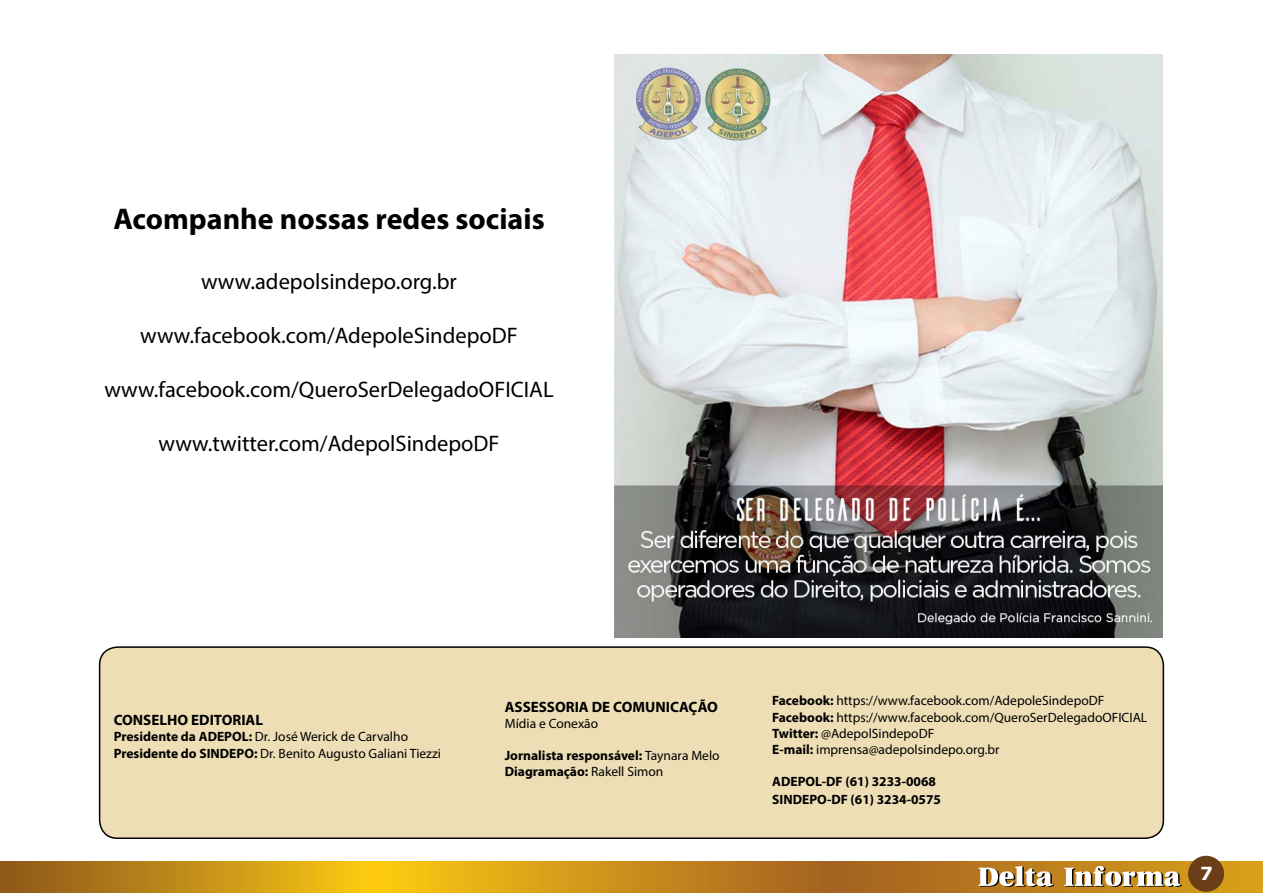
<style>
.page{position:relative;width:1263px;height:893px;background:#fff}
.page>*{position:absolute;margin:0;border:0;box-sizing:border-box;transform-origin:0 0}
.t1{font:700 30px "Myriad Pro";color:#000}
.t2{font:22.5px "Myriad Pro";color:#000}
.t3{font:700 18px "Verdana";color:#fff}
.t4{font:700 15px "Myriad Pro";color:#000}
.t5{font:13.5px/16.2px "Myriad Pro";color:#000}
.t6{font:700 13.5px/16.2px "Myriad Pro";color:#000}
.s1{font-weight:700}
.s2{font-weight:400}
</style>
<div class="page">
<svg style="left:0;top:861px;width:1263px;height:32px;background:#c58c19"></svg>
<svg style="left:978px;top:866px;width:76px;height:21px"></svg>
<svg style="left:1064px;top:866px;width:118px;height:21px"></svg>
<div style="left:1188px;top:856px;width:36px;height:36px;background:#6c3e18;border-radius:50%"></div>
<div style="left:100px;top:647px;width:1063px;height:191px;background:#eddeb6;border-radius:18px"></div>
<div style="left:99px;top:646px;width:1065px;height:193px;border:2px solid #000;border-radius:18px"></div>
<img style="left:614px;top:54px;width:549px;height:583px">
<h1 class="t1" style="left:113px;top:199px;width:433px">Acompanhe nossas redes sociais</h1>
<h2 class="t2" style="left:201px;top:268px;width:257px">www.adepolsindepo.org.br</h2>
<h2 class="t2" style="left:140px;top:322px;width:379px">www.facebook.com/AdepoleSindepoDF</h2>
<h2 class="t2" style="left:104px;top:376px;width:451px">www.facebook.com/QueroSerDelegadoOFICIAL</h2>
<h2 class="t2" style="left:159px;top:430px;width:342px">www.twitter.com/AdepolSindepoDF</h2>
<p class="t4" style="left:114px;top:710px;width:151px">CONSELHO EDITORIAL</p>
<p class="t5" style="left:114px;top:729px;width:329px"><span class="s1">Presidente da ADEPOL:</span> Dr. José Werick de Carvalho<br><span class="s1">Presidente do SINDEPO:</span> Dr. Benito Augusto Galiani Tiezzi</p>
<p class="t4" style="left:505px;top:697px;width:215px">ASSESSORIA DE COMUNICAÇÃO</p>
<p class="t5" style="left:505px;top:715px;width:95px">Mídia e Conexão</p>
<p class="t6" style="left:505px;top:747px;width:216px">Jornalista responsável: <span class="s2">Taynara Melo<br></span>Diagramação: <span class="s2">Rakell Simon</span></p>
<p class="t5" style="left:772px;top:692px;width:377px"><span class="s1">Facebook:</span> https://www.facebook.com/AdepoleSindepoDF <span class="s1">Facebook:</span> https://www.facebook.com/QueroSerDelegadoOFICIAL <span class="s1">Twitter:</span> @AdepolSindepoDF<br><span class="s1">E-mail:</span> imprensa@adepolsindepo.org.br</p>
<p class="t6" style="left:772px;top:772px;width:170px;line-height:18px">ADEPOL-DF (61) 3233-0068<br>SINDEPO-DF (61) 3234-0575</p>
<h3 class="t3" style="left:1200px;top:861px;width:14px">7</h3>
</div>
